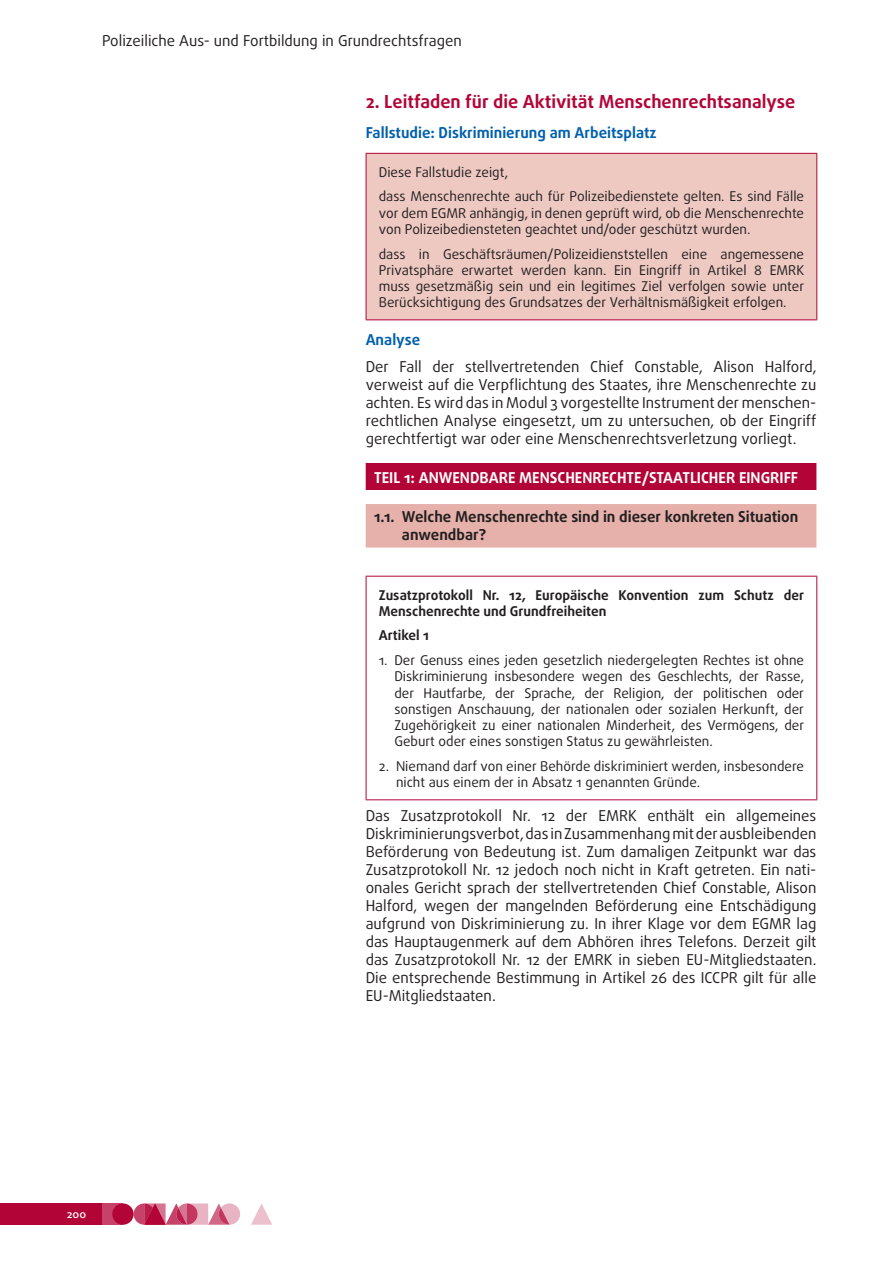
<style>
.page{position:relative;width:893px;height:1263px;background:#fff}
.page>*{position:absolute;margin:0;border:0;box-sizing:border-box;transform-origin:0 0}
.Titre_2b{font:700 18px "Daxline Pro";color:#b30437}
.Texte_courant{font:15px/18px "Daxline Pro";color:#231f20;text-align:justify}
.Titre_encadré_30__2{font:700 15px/18px "Daxline Pro";color:#231f20}
.Titre_encadré_100{font:700 15px "Daxline Pro";color:#fff}
.Titre_3_Bleu{font:700 15px "Daxline Pro";color:#0160ad}
.Encadré_noir_Regular{font:13.5px/16.2px "Daxline Pro";color:#231f20;text-align:justify}
.Encadré_noir_Bold{font:700 13.5px/16.2px "Daxline Pro";color:#231f20}
.t1{font:500 10.5px "Daxline Pro";color:#fff;scale:1.1 1}
</style>
<div class="page">
<div style="left:366px;top:463px;width:450px;height:27px;background:#b30437"></div>
<div style="left:366px;top:504px;width:450px;height:43px;background:#e5b1aa"></div>
<div style="left:366px;top:153px;width:451px;height:167px;background:#eec9c2"></div>
<hr style="left:366px;top:153px;width:451px;height:1px;background:#b30437">
<hr style="left:366px;top:154px;width:1px;height:165px;background:#b30437">
<hr style="left:816px;top:154px;width:1px;height:165px;background:#b30437">
<hr style="left:366px;top:319px;width:451px;height:1px;background:#b30437">
<hr style="left:366px;top:576px;width:451px;height:1px;background:#b30437">
<hr style="left:366px;top:576px;width:1px;height:223px;background:#b30437">
<hr style="left:816px;top:576px;width:1px;height:223px;background:#b30437">
<hr style="left:366px;top:799px;width:451px;height:1px;background:#b30437">
<div style="left:0;top:1203px;width:102px;height:22px;background:#b30437"></div>
<div style="left:102px;top:1203px;width:21px;height:22px;background:#c64269"></div>
<div style="left:112px;top:1203px;width:22px;height:22px;background:#b30437;border-radius:50%"></div>
<svg style="left:134px;top:1203px;width:106px;height:22px"></svg>
<svg style="left:251px;top:1204px;width:21px;height:21px"></svg>
<p class="Texte_courant" style="left:102px;top:31px;width:361px">Polizeiliche Aus- und Fortbildung in Grundrechtsfragen</p>
<p class="Titre_2b" style="left:366px;top:89px;width:431px">2. Leitfaden für die Aktivität Menschenrechtsanalyse</p>
<p class="Titre_3_Bleu" style="left:366px;top:123px;width:292px">Fallstudie: Diskriminierung am Arbeitsplatz</p>
<p class="Encadré_noir_Regular" style="left:379px;top:164px;width:131px">Diese Fallstudie zeigt,</p>
<p class="Encadré_noir_Regular" style="left:379px;top:188px;width:427px">dass Menschenrechte auch für Polizeibedienstete gelten. Es sind Fälle vor dem EGMR anhängig, in denen geprüft wird, ob die Menschenrechte von Polizeibediensteten geachtet und/oder geschützt wurden.</p>
<p class="Encadré_noir_Regular" style="left:379px;top:246px;width:427px">dass in Geschäftsräumen/Polizeidienststellen eine angemessene Privatsphäre erwartet werden kann. Ein Eingriff in Artikel 8 EMRK muss gesetzmäßig sein und ein legitimes Ziel verfolgen sowie unter Berücksichtigung des Grundsatzes der Verhältnismäßigkeit erfolgen.</p>
<p class="Titre_3_Bleu" style="left:366px;top:330px;width:56px">Analyse</p>
<p class="Texte_courant" style="left:366px;top:357px;width:452px">Der Fall der stellvertretenden Chief Constable, Alison Halford, verweist auf die Verpflichtung des Staates, ihre Menschenrechte zu achten. Es wird das in Modul 3 vorgestellte Instrument der menschen&shy;rechtlichen Analyse eingesetzt, um zu untersuchen, ob der Eingriff gerechtfertigt war oder eine Menschenrechtsverletzung vorliegt.</p>
<p class="Titre_encadré_100" style="left:374px;top:467px;width:426px">TEIL 1: ANWENDBARE MENSCHENRECHTE/STAATLICHER EINGRIFF</p>
<p class="Titre_encadré_30__2" style="left:402px;top:508px;width:398px;text-indent:-28px">1.1. Welche Menschenrechte sind in dieser konkreten Situation anwendbar?</p>
<p class="Encadré_noir_Bold" style="left:379px;top:587px;width:427px">Zusatzprotokoll Nr. 12, Europäische Konvention zum Schutz der<br>Menschenrechte und Grundfreiheiten</p>
<p class="Encadré_noir_Bold" style="left:379px;top:627px;width:51px">Artikel 1</p>
<p class="Encadré_noir_Regular" style="left:394px;top:652px;width:411px;text-indent:-16px">1. Der Genuss eines jeden gesetzlich niedergelegten Rechtes ist ohne Diskriminierung insbesondere wegen des Geschlechts, der Rasse, der Hautfarbe, der Sprache, der Religion, der politischen oder sonstigen Anschauung, der nationalen oder sozialen Herkunft, der Zugehörigkeit zu einer nationalen Minderheit, des Vermögens, der Geburt oder eines sonstigen Status zu gewährleisten.</p>
<p class="Encadré_noir_Regular" style="left:396px;top:758px;width:410px;text-indent:-17px">2. Niemand darf von einer Behörde diskriminiert werden, insbesondere nicht aus einem der in Absatz 1 genannten Gründe.</p>
<p class="Texte_courant" style="left:366px;top:806px;width:452px">Das Zusatzprotokoll Nr. 12 der EMRK enthält ein allgemeines Diskriminierungsverbot, das in Zusammenhang mit der ausbleibenden Beförderung von Bedeutung ist. Zum damaligen Zeitpunkt war das Zusatzprotokoll Nr. 12 jedoch noch nicht in Kraft getreten. Ein nati&shy;onales Gericht sprach der stellvertretenden Chief Constable, Alison Halford, wegen der mangelnden Beförderung eine Entschädigung aufgrund von Diskriminierung zu. In ihrer Klage vor dem EGMR lag das Hauptaugenmerk auf dem Abhören ihres Telefons. Derzeit gilt das Zusatzprotokoll Nr. 12 der EMRK in sieben EU-Mitgliedstaaten.<br>Die entsprechende Bestimmung in Artikel 26 des ICCPR gilt für alle EU-Mitgliedstaaten.</p>
<p class="t1" style="left:67px;top:1207px;width:19px">200</p>
</div>
